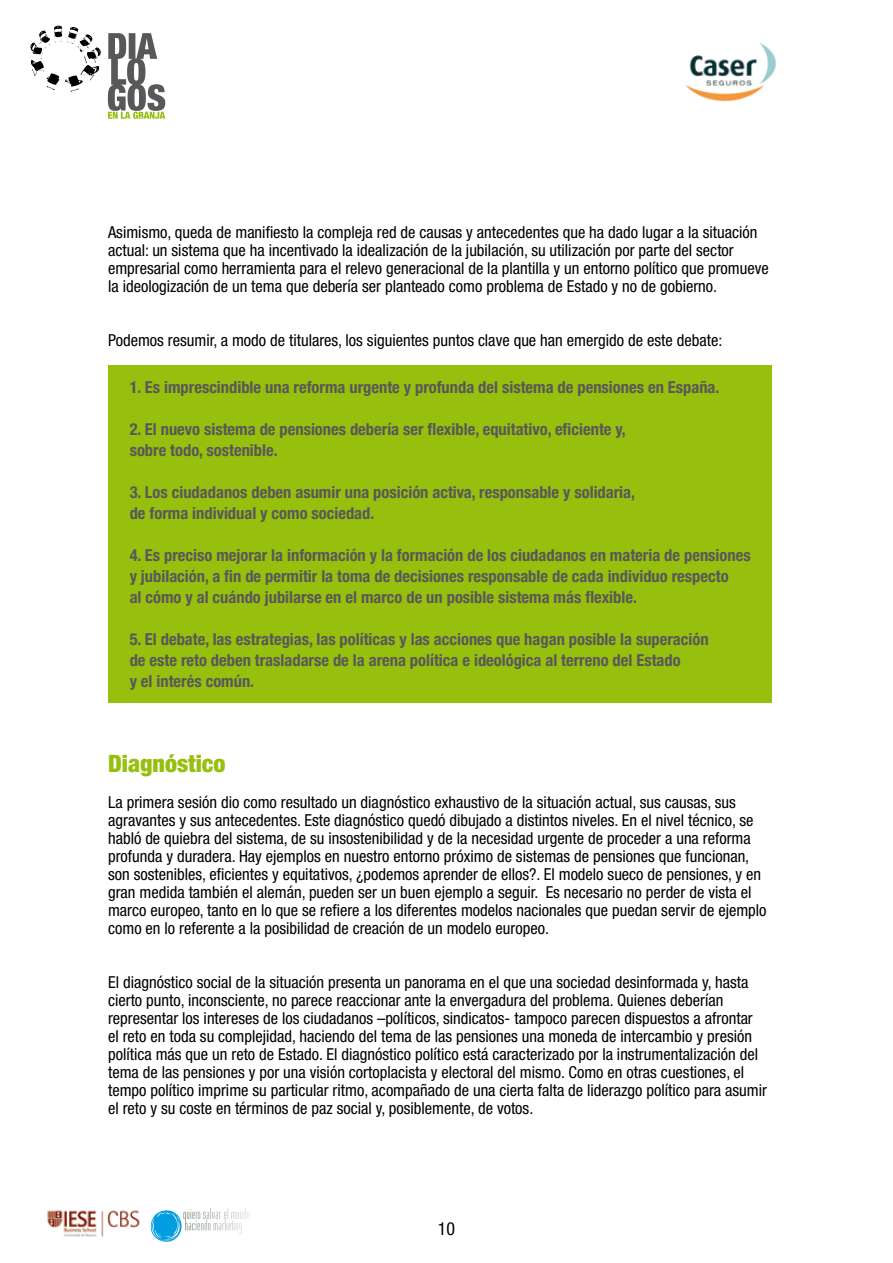
<style>
.page{position:relative;width:893px;height:1263px;background:#fff}
.page>*{position:absolute;margin:0;border:0;box-sizing:border-box;transform-origin:0 0}
.t1{font:900 condensed 24px "Helvetica Neue";color:#97bf0d}
.t2{font:condensed 18px "Helvetica Neue";color:#000}
.t3{font:condensed 16.5px/18px "Helvetica Neue";color:#000}
.t4{font:700 condensed 16.5px/21px "Helvetica Neue";color:#58585a}
</style>
<div class="page">
<img style="left:47px;top:1210px;width:93px;height:27px">
<svg style="left:150px;top:1210px;width:32px;height:32px"></svg>
<svg style="left:190px;top:1208px;width:60px;height:11px"></svg>
<svg style="left:30px;top:26px;width:71px;height:66px"></svg>
<svg style="left:108px;top:33px;width:57px;height:86px"></svg>
<img style="left:685px;top:43px;width:91px;height:59px">
<div style="left:108px;top:365px;width:664px;height:337px;background:#97bf0d"></div>
<p class="t3" style="left:108px;top:223px;width:662px">Asimismo, queda de manifiesto la compleja red de causas y antecedentes que ha dado lugar a la situación actual: un sistema que ha incentivado la idealización de la jubilación, su utilización por parte del sector empresarial como herramienta para el relevo generacional de la plantilla y un entorno político que promueve la ideologización de un tema que debería ser planteado como problema de Estado y no de gobierno.</p>
<p class="t3" style="left:108px;top:331px;width:616px">Podemos resumir, a modo de titulares, los siguientes puntos clave que han emergido de este debate:</p>
<p class="t4" style="left:130px;top:376px;width:591px">1. Es imprescindible una reforma urgente y profunda del sistema de pensiones en España.</p>
<p class="t4" style="left:130px;top:418px;width:498px">2. El nuevo sistema de pensiones debería ser flexible, equitativo, eficiente y, sobre todo, sostenible.</p>
<p class="t4" style="left:130px;top:481px;width:507px">3. Los ciudadanos deben asumir una posición activa, responsable y solidaria, de forma individual y como sociedad.</p>
<p class="t4" style="left:130px;top:544px;width:622px">4. Es preciso mejorar la información y la formación de los ciudadanos en materia de pensiones y jubilación, a fin de permitir la toma de decisiones responsable de cada individuo respecto<br>al cómo y al cuándo jubilarse en el marco de un posible sistema más flexible.</p>
<p class="t4" style="left:130px;top:628px;width:580px">5. El debate, las estrategias, las políticas y las acciones que hagan posible la superación de este reto deben trasladarse de la arena política e ideológica al terreno del Estado<br>y el interés común.</p>
<h1 class="t1" style="left:108px;top:749px;width:119px">Diagnóstico</h1>
<p class="t3" style="left:108px;top:793px;width:660px">La primera sesión dio como resultado un diagnóstico exhaustivo de la situación actual, sus causas, sus agravantes y sus antecedentes. Este diagnóstico quedó dibujado a distintos niveles. En el nivel técnico, se habló de quiebra del sistema, de su insostenibilidad y de la necesidad urgente de proceder a una reforma profunda y duradera. Hay ejemplos en nuestro entorno próximo de sistemas de pensiones que funcionan, son sostenibles, eficientes y equitativos, ¿podemos aprender de ellos?. El modelo sueco de pensiones, y en gran medida también el alemán, pueden ser un buen ejemplo a seguir. Es necesario no perder de vista el marco europeo, tanto en lo que se refiere a los diferentes modelos nacionales que puedan servir de ejemplo como en lo referente a la posibilidad de creación de un modelo europeo.</p>
<p class="t3" style="left:108px;top:973px;width:660px">El diagnóstico social de la situación presenta un panorama en el que una sociedad desinformada y, hasta cierto punto, inconsciente, no parece reaccionar ante la envergadura del problema. Quienes deberían representar los intereses de los ciudadanos –políticos, sindicatos- tampoco parecen dispuestos a afrontar el reto en toda su complejidad, haciendo del tema de las pensiones una moneda de intercambio y presión política más que un reto de Estado. El diagnóstico político está caracterizado por la instrumentalización del tema de las pensiones y por una visión cortoplacista y electoral del mismo. Como en otras cuestiones, el tempo político imprime su particular ritmo, acompañado de una cierta falta de liderazgo político para asumir el reto y su coste en términos de paz social y, posiblemente, de votos.</p>
<p class="t2" style="left:438px;top:1218px;width:19px">10</p>
</div>
